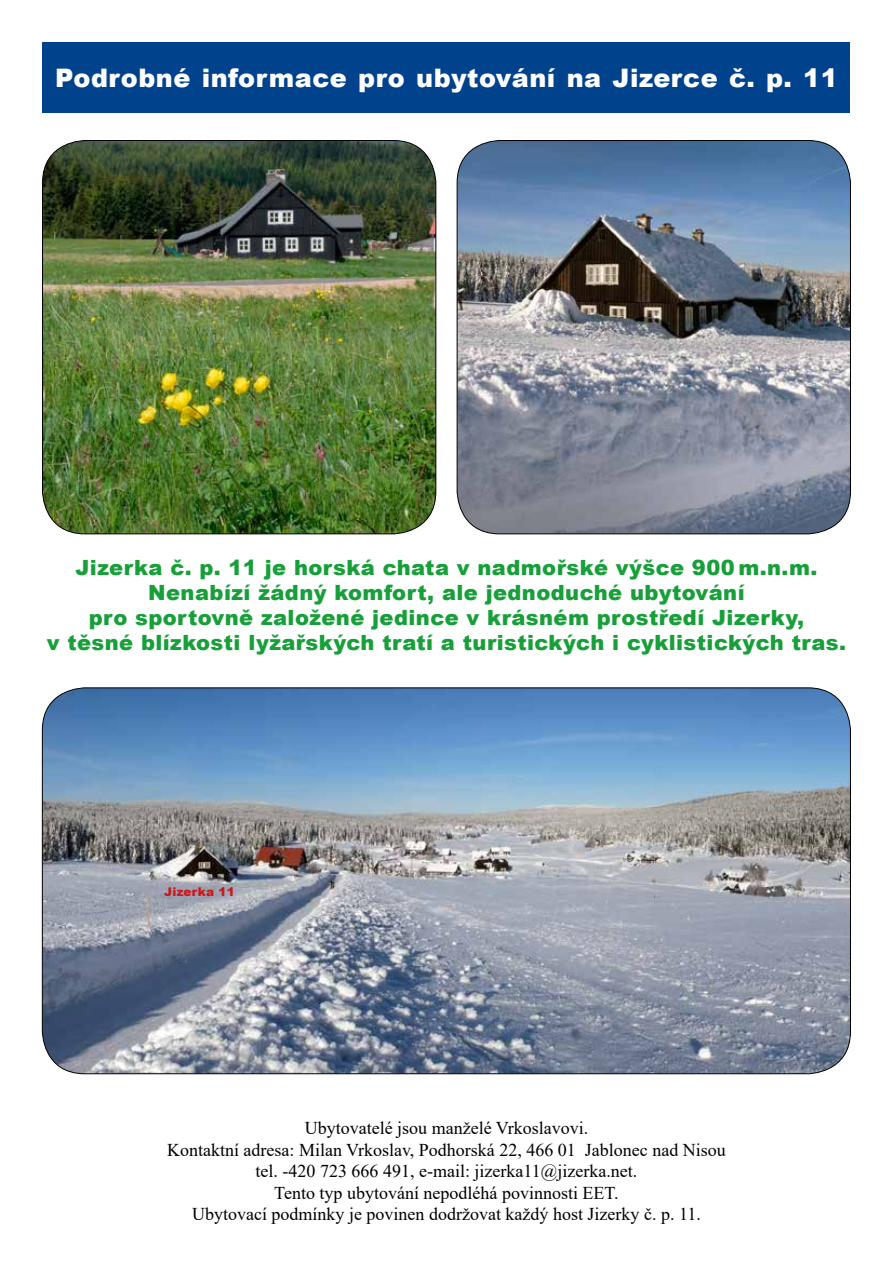
<style>
.page{position:relative;width:893px;height:1263px;background:#fff}
.page>*{position:absolute;margin:0;border:0;box-sizing:border-box;transform-origin:0 0}
.t1{font:900 25.5px "Arial";letter-spacing:.02em;color:#fff}
.t2{font:900 21px/25.2px "Arial";letter-spacing:.02em;color:#179f39;text-align:center}
.t3{font:18px/21.6px "Times New Roman";color:#000;text-align:center}
.t4{font:900 12px "Arial";letter-spacing:.02em;color:#cd171a}
</style>
<div class="page">
<img style="left:43px;top:141px;width:393px;height:393px">
<div style="left:43px;top:43px;width:807px;height:70px;background:#01428d"></div>
<img style="left:457px;top:141px;width:393px;height:393px">
<img style="left:42px;top:688px;width:808px;height:386px">
<h1 class="t1" style="left:55px;top:59px;width:784px">Podrobné informace pro ubytování na Jizerce č. p. 11</h1>
<p class="t2" style="left:47px;top:554px;width:801px">Jizerka č. p. 11 je horská chata v nadmořské výšce 900 m.n.m.<br>Nenabízí žádný komfort, ale jednoduché ubytování<br>pro sportovně založené jedince v krásném prostředí Jizerky,<br>v těsné blízkosti lyžařských tratí a turistických i cyklistických tras.</p>
<p class="t4" style="left:164px;top:883px;width:72px">Jizerka 11</p>
<p class="t3" style="left:167px;top:1117px;width:560px">Ubytovatelé jsou manželé Vrkoslavovi.<br>Kontaktní adresa: Milan Vrkoslav, Podhorská 22, 466 01 Jablonec nad Nisou tel. -420 723 666 491, e-mail: jizerka11@jizerka.net.<br>Tento typ ubytování nepodléhá povinnosti EET.<br>Ubytovací podmínky je povinen dodržovat každý host Jizerky č. p. 11.</p>
<p class="t3" style="left:442px;top:1207px;width:10px">1</p>
</div>
